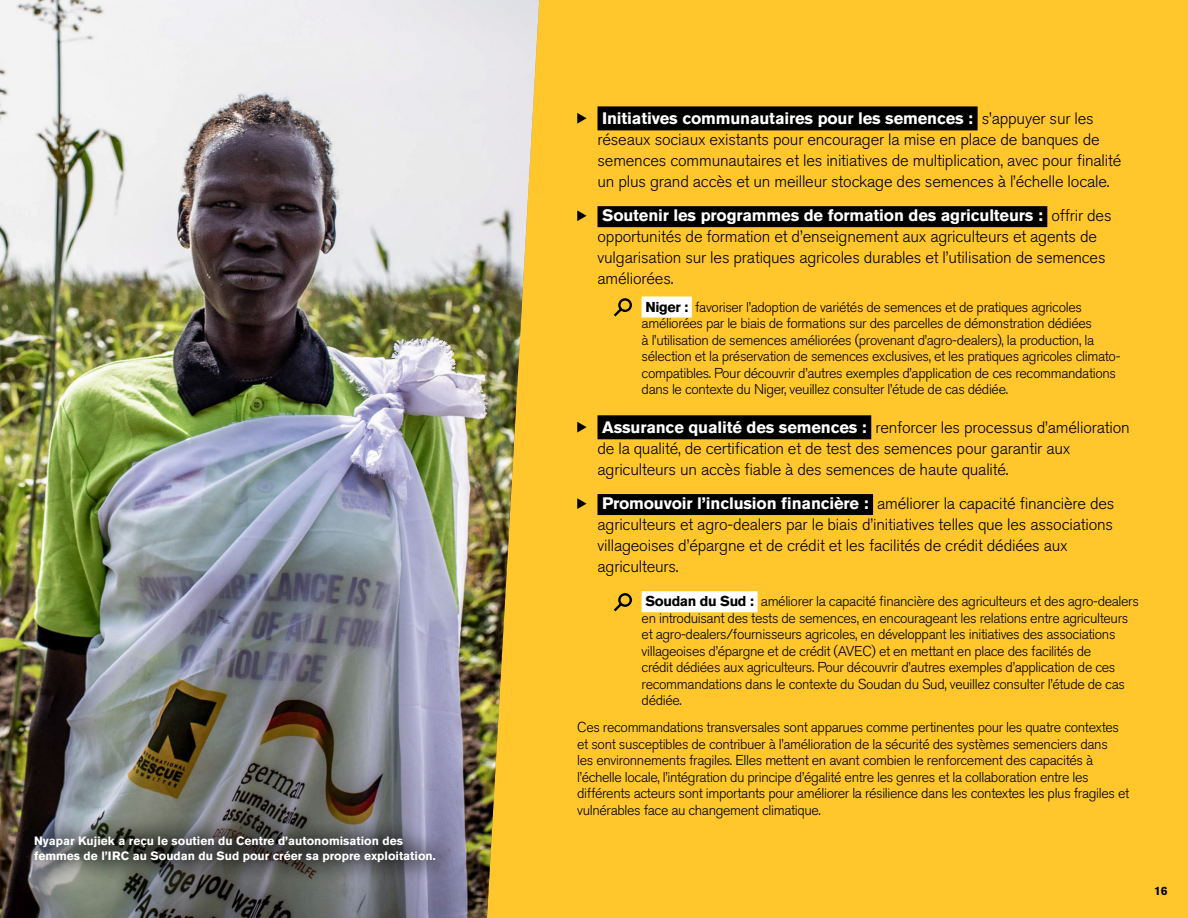
<style>
.page{position:relative;width:1188px;height:918px;background:#ffc72c}
.page>*{position:absolute;margin:0;border:0;box-sizing:border-box;transform-origin:0 0}
.IG1-Bullets-LVL0{font:300 16.5px/21px "Akzidenz Grotesk Std";letter-spacing:-.01em;color:#000}
.IG1-Bullets-LVL0-2{font:300 14.25px/16.5px "Akzidenz Grotesk Std";letter-spacing:-.025em;color:#000}
.Body{font:300 14.25px/16.5px "Akzidenz Grotesk Std";letter-spacing:-.025em;color:#000}
.Photo_Caption-Over-Photo{font:700 12px/15px "Akzidenz Grotesk Std";color:#fff}
.Page_Number{font:700 12px "Akzidenz Grotesk Std";color:#000}
.s1{font-weight:700;color:#fff}
.s2{font-weight:700}
</style>
<div class="page">
<img style="left:0;top:0;width:539px;height:918px">
<div style="left:598px;top:106px;width:380px;height:24px;background:#000"></div>
<div style="left:598px;top:206px;width:449px;height:21px;background:#000"></div>
<svg style="left:577px;top:113px;width:10px;height:11px"></svg>
<svg style="left:577px;top:210px;width:10px;height:11px"></svg>
<div style="left:642px;top:297px;width:50px;height:21px;background:#fff"></div>
<div style="left:598px;top:415px;width:273px;height:24px;background:#000"></div>
<div style="left:598px;top:494px;width:275px;height:21px;background:#000"></div>
<svg style="left:577px;top:422px;width:10px;height:11px"></svg>
<svg style="left:577px;top:498px;width:10px;height:11px"></svg>
<div style="left:642px;top:591px;width:116px;height:21px;background:#fff"></div>
<div style="left:13px;top:815px;width:443px;height:69px;background:#000;opacity:.75"></div>
<svg style="left:614px;top:298px;width:18px;height:19px"></svg>
<svg style="left:614px;top:593px;width:18px;height:18px"></svg>
<p class="Photo_Caption-Over-Photo" style="left:34px;top:834px;width:403px">Nyapar Kujiek a reçu le soutien du Centre d’autonomisation des femmes de l’IRC au Soudan du Sud pour créer sa propre exploitation.</p>
<p class="IG1-Bullets-LVL0" style="left:598px;top:108px;width:525px"><span class="s1">Initiatives communautaires pour les semences :</span> s’appuyer sur les réseaux sociaux existants pour encourager la mise en place de banques de semences communautaires et les initiatives de multiplication, avec pour finalité un plus grand accès et un meilleur stockage des semences à l’échelle locale.</p>
<p class="IG1-Bullets-LVL0" style="left:598px;top:205px;width:516px"><span class="s1">Soutenir les programmes de formation des agriculteurs :</span> offrir des opportunités de formation et d’enseignement aux agriculteurs et agents de vulgarisation sur les pratiques agricoles durables et l’utilisation de semences améliorées.</p>
<p class="IG1-Bullets-LVL0-2" style="left:642px;top:299px;width:480px"><span class="s2">Niger :</span> favoriser l’adoption de variétés de semences et de pratiques agricoles améliorées par le biais de formations sur des parcelles de démonstration dédiées<br>à l’utilisation de semences améliorées (provenant d’agro-dealers), la production, la sélection et la préservation de semences exclusives, et les pratiques agricoles climato&shy;compatibles. Pour découvrir d’autres exemples d’application de ces recommandations dans le contexte du Niger, veuillez consulter l’étude de cas dédiée.</p>
<p class="IG1-Bullets-LVL0" style="left:598px;top:417px;width:534px"><span class="s1">Assurance qualité des semences :</span> renforcer les processus d’amélioration de la qualité, de certification et de test des semences pour garantir aux agriculteurs un accès fiable à des semences de haute qualité.</p>
<p class="IG1-Bullets-LVL0" style="left:598px;top:493px;width:518px"><span class="s1">Promouvoir l’inclusion financière :</span> améliorer la capacité financière des agriculteurs et agro-dealers par le biais d’initiatives telles que les associations villageoises d’épargne et de crédit et les facilités de crédit dédiées aux agriculteurs.</p>
<p class="IG1-Bullets-LVL0-2" style="left:642px;top:593px;width:499px"><span class="s2">Soudan du Sud :</span> améliorer la capacité financière des agriculteurs et des agro-dealers en introduisant des tests de semences, en encourageant les relations entre agriculteurs et agro-dealers/fournisseurs agricoles, en développant les initiatives des associations villageoises d’épargne et de crédit (AVEC) et en mettant en place des facilités de<br>crédit dédiées aux agriculteurs. Pour découvrir d’autres exemples d’application de ces recommandations dans le contexte du Soudan du Sud, veuillez consulter l’étude de cas dédiée.</p>
<p class="Body" style="left:577px;top:719px;width:553px">Ces recommandations transversales sont apparues comme pertinentes pour les quatre contextes et sont susceptibles de contribuer à l’amélioration de la sécurité des systèmes semenciers dans<br>les environnements fragiles. Elles mettent en avant combien le renforcement des capacités à l’échelle locale, l’intégration du principe d’égalité entre les genres et la collaboration entre les différents acteurs sont importants pour améliorer la résilience dans les contextes les plus fragiles et vulnérables face au changement climatique.</p>
<p class="Page_Number" style="left:1154px;top:884px;width:15px">16</p>
</div>
